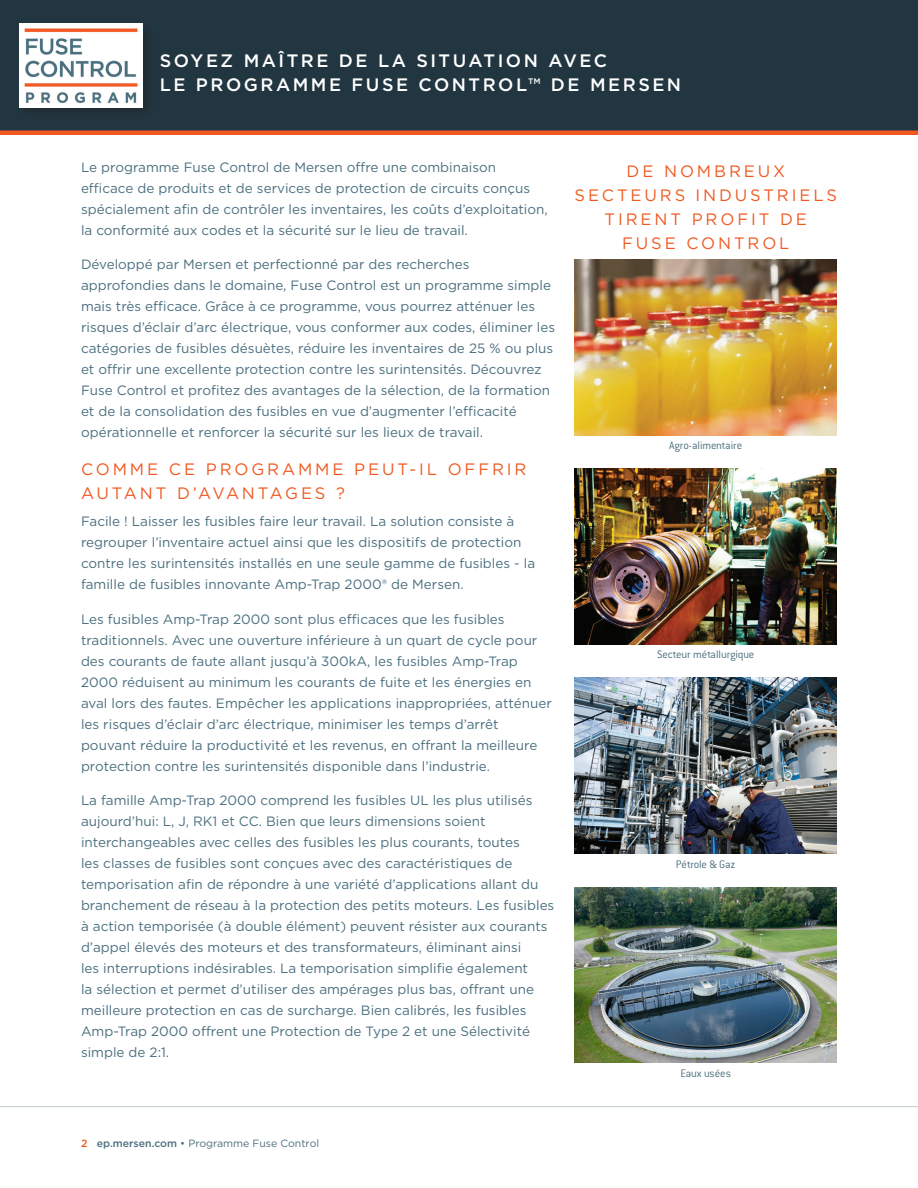
<style>
.page{position:relative;width:918px;height:1188px;background:#fff}
.page>*{position:absolute;margin:0;border:0;box-sizing:border-box;transform-origin:0 0}
.NEW_Page_Header{font:500 18px/24px "Gotham";letter-spacing:.14em;color:#fff}
.NEW_Subhead{font:16.5px/24px "Gotham";letter-spacing:.175em;color:#f15921}
.NEW_Text{font:13.5px/21px "Gotham";color:#4b6f7f}
.NEW_Caption{font:300 12px "Conduit ITC Std";letter-spacing:-.01em;color:#4b6f7f}
.t1{font:10.5px "Gotham";color:#4b6f7f}
.s1{font-weight:500;color:#f15921}
.s2{font-weight:500}
</style>
<div class="page">
<div style="left:0;top:0;width:918px;height:135px;background:#223641"></div>
<div style="left:0;top:130px;width:918px;height:5px;background:#f15921"></div>
<hr style="left:0;top:1106px;width:918px;height:1px;background:#c0cace">
<div style="left:16px;top:20px;width:140px;height:101px;background:#231f20;opacity:.5"></div>
<img style="left:19px;top:23px;width:123px;height:84px">
<img style="left:575px;top:887px;width:261px;height:176px">
<img style="left:575px;top:678px;width:262px;height:175px">
<img style="left:575px;top:260px;width:262px;height:175px">
<img style="left:575px;top:469px;width:262px;height:175px">
<p class="NEW_Page_Header" style="left:160px;top:49px;width:523px">SOYEZ MAÎTRE DE LA SITUATION AVEC<br>LE PROGRAMME FUSE CONTROL™ DE MERSEN</p>
<p class="NEW_Text" style="left:81px;top:156px;width:468px">Le programme Fuse Control de Mersen offre une combinaison efficace de produits et de services de protection de circuits conçus spécialement afin de contrôler les inventaires, les coûts d’exploitation, la conformité aux codes et la sécurité sur le lieu de travail.</p>
<p class="NEW_Text" style="left:81px;top:254px;width:476px">Développé par Mersen et perfectionné par des recherches approfondies dans le domaine, Fuse Control est un programme simple mais très efficace. Grâce à ce programme, vous pourrez atténuer les risques d’éclair d’arc électrique, vous conformer aux codes, éliminer les catégories de fusibles désuètes, réduire les inventaires de 25 % ou plus et offrir une excellente protection contre les surintensités. Découvrez Fuse Control et profitez des avantages de la sélection, de la formation et de la consolidation des fusibles en vue d’augmenter l’efficacité opérationnelle et renforcer la sécurité sur les lieux de travail.</p>
<p class="NEW_Subhead" style="left:81px;top:457px;width:447px">COMME CE PROGRAMME PEUT-IL OFFRIR<br>AUTANT D’AVANTAGES ?</p>
<p class="NEW_Text" style="left:81px;top:511px;width:456px">Facile ! Laisser les fusibles faire leur travail. La solution consiste à regrouper l’inventaire actuel ainsi que les dispositifs de protection contre les surintensités installés en une seule gamme de fusibles - la famille de fusibles innovante Amp-Trap 2000® de Mersen.</p>
<p class="NEW_Text" style="left:81px;top:608px;width:472px">Les fusibles Amp-Trap 2000 sont plus efficaces que les fusibles traditionnels. Avec une ouverture inférieure à un quart de cycle pour des courants de faute allant jusqu’à 300kA, les fusibles Amp-Trap 2000 réduisent au minimum les courants de fuite et les énergies en aval lors des fautes. Empêcher les applications inappropriées, atténuer les risques d’éclair d’arc électrique, minimiser les temps d’arrêt pouvant réduire la productivité et les revenus, en offrant la meilleure protection contre les surintensités disponible dans l’industrie.</p>
<p class="NEW_Text" style="left:81px;top:790px;width:475px">La famille Amp-Trap 2000 comprend les fusibles UL les plus utilisés aujourd’hui: L, J, RK1 et CC. Bien que leurs dimensions soient interchangeables avec celles des fusibles les plus courants, toutes<br>les classes de fusibles sont conçues avec des caractéristiques de temporisation afin de répondre à une variété d’applications allant du branchement de réseau à la protection des petits moteurs. Les fusibles à action temporisée (à double élément) peuvent résister aux courants d’appel élevés des moteurs et des transformateurs, éliminant ainsi<br>les interruptions indésirables. La temporisation simplifie également<br>la sélection et permet d’utiliser des ampérages plus bas, offrant une meilleure protection en cas de surcharge. Bien calibrés, les fusibles Amp-Trap 2000 offrent une Protection de Type 2 et une Sélectivité simple de 2:1.</p>
<p class="NEW_Subhead" style="left:575px;top:159px;width:264px;text-align:center">DE NOMBREUX<br>SECTEURS INDUSTRIELS<br>TIRENT PROFIT DE<br>FUSE CONTROL</p>
<p class="NEW_Caption" style="left:669px;top:438px;width:75px">Agro-alimentaire</p>
<p class="NEW_Caption" style="left:657px;top:647px;width:99px">Secteur métallurgique</p>
<p class="NEW_Caption" style="left:676px;top:857px;width:62px">Pétrole &amp; Gaz</p>
<p class="NEW_Caption" style="left:681px;top:1066px;width:52px">Eaux usées</p>
<p class="t1" style="left:81px;top:1137px;width:240px"><span class="s1">2</span> <span class="s2">ep.mersen.com</span> • Programme Fuse Control</p>
</div>
